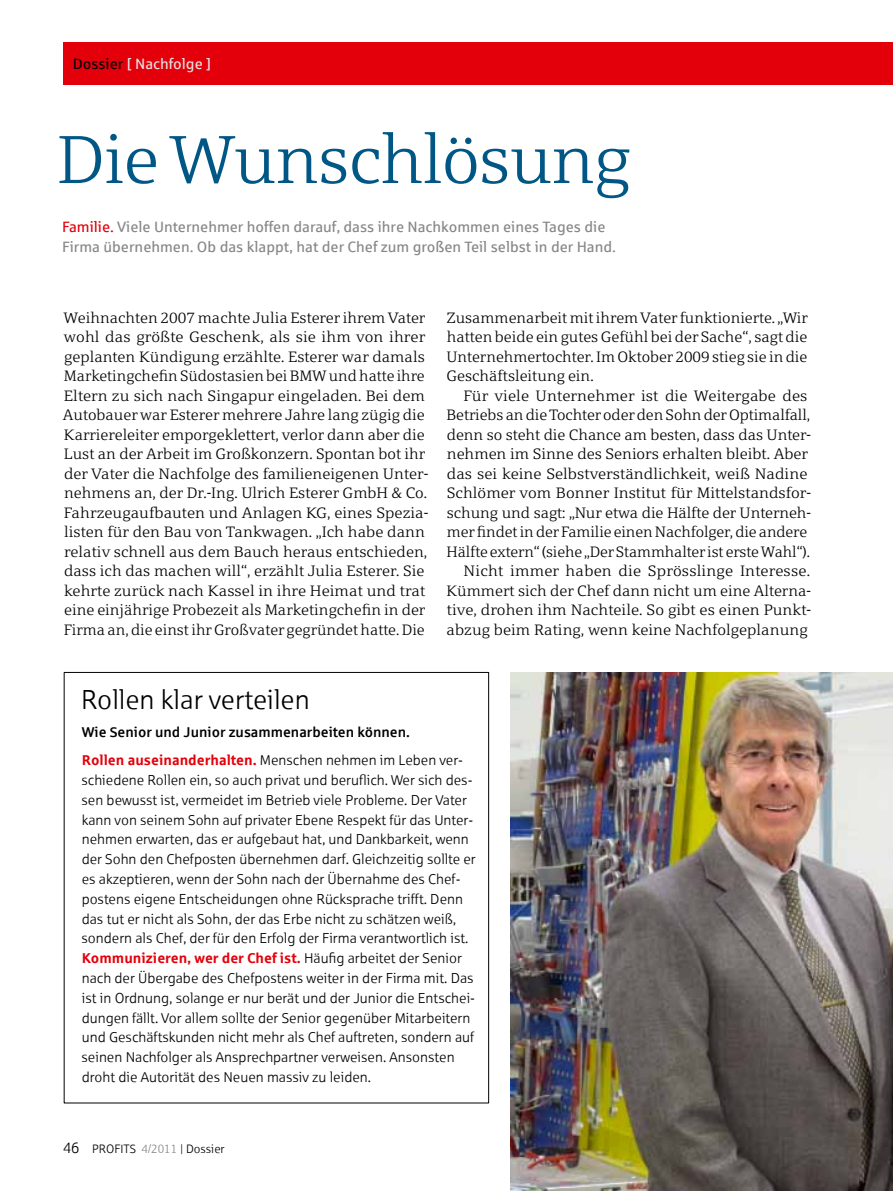
<style>
.page{position:relative;width:893px;height:1191px;background:#fff}
.page>*{position:absolute;margin:0;border:0;box-sizing:border-box;transform-origin:0 0}
.t1{font:67.5px "Sparkasse Serif Lt";letter-spacing:-.02em;color:#005786}
.t2{font:27px "Sparkasse Lt";color:#000}
.t3{font:15px/19.5px "Sparkasse Serif Lt";color:#000}
.t4{font:15px/19.5px "Sparkasse Rg";color:#868786}
.t5{font:15px "Sparkasse Rg";color:#e3e3e3}
.t6{font:14.25px/19.8px "Sparkasse Lt";color:#000}
.t7{font:700 14.25px "Sparkasse Rg";color:#e3000b}
.t8{font:500 14.25px "Sparkasse";color:#000}
.t9{font:12px "Sparkasse Lt";color:#000}
.s1{color:#000}
.s2{color:#e3000b}
.s3{font-family:"Sparkasse Rg";font-weight:700;color:#e3000b}
.s4{font-family:"Sparkasse Lt";font-weight:400;color:#000}
.s5{font-size:15px}
.s6{color:#868786}
</style>
<div class="page">
<div style="left:64px;top:43px;width:829px;height:42px;background:#e3000b"></div>
<img style="left:510px;top:672px;width:383px;height:519px">
<p class="t5" style="left:73px;top:55px;width:140px"><span class="s1">Dossier</span> [ Nachfolge ]</p>
<h1 class="t1" style="left:57px;top:118px;width:576px">Die Wunschlösung</h1>
<p class="t4" style="left:62px;top:217px;width:555px"><span class="s2">Familie.</span> Viele Unternehmer hoffen darauf, dass ihre Nachkommen eines Tages die<br>Firma übernehmen. Ob das klappt, hat der Chef zum großen Teil selbst in der Hand.</p>
<p class="t3" style="left:63px;top:307px;width:367px">Weihnachten 2007 machte Julia Esterer ihrem Vater wohl das größte Geschenk, als sie ihm von ihrer geplanten Kündigung erzählte. Esterer war damals Marketingchefin Südostasien bei BMW und hatte ihre Eltern zu sich nach Singapur eingeladen. Bei dem Autobauer war Esterer mehrere Jahre lang zügig die Karriereleiter emporgeklettert, verlor dann aber die Lust an der Arbeit im Großkonzern. Spontan bot ihr der Vater die Nachfolge des familieneigenen Unter&shy;nehmens an, der Dr.-Ing. Ulrich Esterer GmbH &amp; Co.<br>Fahrzeugaufbauten und Anlagen KG, eines Spezia&shy;listen für den Bau von Tankwagen. „Ich habe dann relativ schnell aus dem Bauch heraus entschieden, dass ich das machen will“, erzählt Julia Esterer. Sie kehrte zurück nach Kassel in ihre Heimat und trat eine einjährige Probezeit als Marketingchefin in der Firma an, die einst ihr Großvater gegründet hatte. Die</p>
<p class="t3" style="left:446px;top:307px;width:363px;text-align:justify">Zusammenarbeit mit ihrem Vater funktionierte. „Wir hatten beide ein gutes Gefühl bei der Sache“, sagt die Unternehmertochter. Im Oktober 2009 stieg sie in die Geschäftsleitung ein.</p>
<p class="t3" style="left:447px;top:385px;width:366px;text-align:right">Für viele Unternehmer ist die Weitergabe des Betriebs an die Tochter oder den Sohn der Optimalfall, denn so steht die Chance am besten, dass das Unter&shy;nehmen im Sinne des Seniors erhalten bleibt. Aber das sei keine Selbstverständlichkeit, weiß Nadine Schlömer vom Bonner Institut für Mittelstandsfor&shy;schung und sagt: „Nur etwa die Hälfte der Unterneh&shy;mer findet in der Familie einen Nachfolger, die andere Hälfte extern“ (siehe „Der Stammhalter ist erste Wahl“).<br>Nicht immer haben die Sprösslinge Interesse.<br>Kümmert sich der Chef dann nicht um eine Alterna&shy;tive, drohen ihm Nachteile. So gibt es einen Punkt&shy;abzug beim Rating, wenn keine Nachfolgeplanung</p>
<h2 class="t2" style="left:81px;top:683px;width:230px">Rollen klar verteilen</h2>
<p class="t8" style="left:82px;top:723px;width:330px">Wie Senior und Junior zusammenarbeiten können.</p>
<p class="t6" style="left:82px;top:750px;width:396px"><span class="s3">Rollen auseinanderhalten.</span> Menschen nehmen im Leben ver&shy;schiedene Rollen ein, so auch privat und beruflich. Wer sich des&shy;sen bewusst ist, vermeidet im Betrieb viele Probleme. Der Vater kann von seinem Sohn auf privater Ebene Respekt für das Unter&shy;nehmen erwarten, das er aufgebaut hat, und Dankbarkeit, wenn der Sohn den Chefposten übernehmen darf. Gleichzeitig sollte er es akzeptieren, wenn der Sohn nach der Übernahme des Chef&shy;postens eigene Entscheidungen ohne Rücksprache trifft. Denn das tut er nicht als Sohn, der das Erbe nicht zu schätzen weiß, sondern als Chef, der für den Erfolg der Firma verantwortlich ist.</p>
<p class="t7" style="left:82px;top:949px;width:382px">Kommunizieren, wer der Chef ist. <span class="s4">Häufig arbeitet der Senior</span></p>
<p class="t6" style="left:82px;top:968px;width:395px">nach der Übergabe des Chefpostens weiter in der Firma mit. Das ist in Ordnung, solange er nur berät und der Junior die Entschei&shy;dungen fällt. Vor allem sollte der Senior gegenüber Mitarbeitern und Geschäftskunden nicht mehr als Chef auftreten, sondern auf seinen Nachfolger als Ansprechpartner verweisen. Ansonsten droht die Autorität des Neuen massiv zu leiden.</p>
<p class="t9" style="left:63px;top:1141px;width:163px"><span class="s5">46</span> Profits <span class="s6">4/2011</span> | Dossier</p>
</div>
